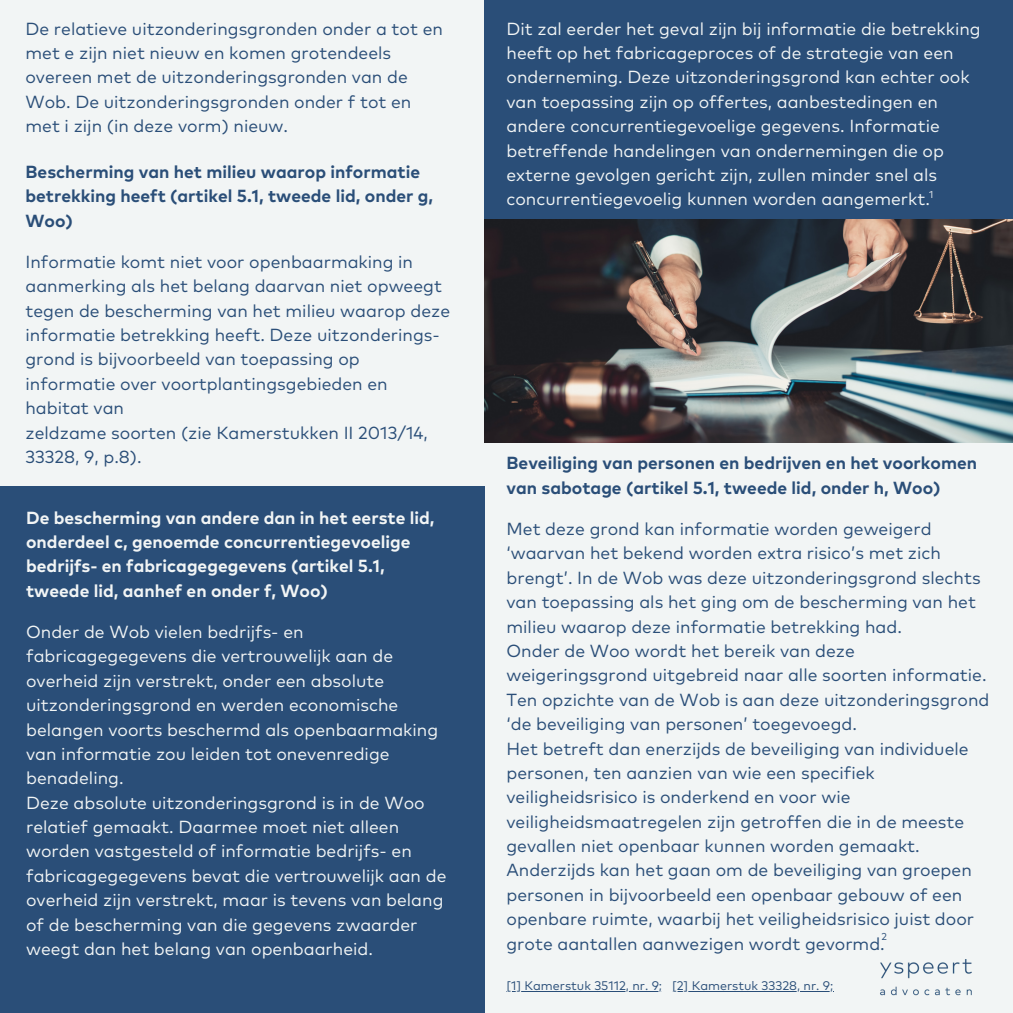
<style>
.page{position:relative;width:1013px;height:1013px;background:#fff}
.page>*{position:absolute;margin:0;border:0;box-sizing:border-box;transform-origin:0 0}
.t1{font:17.5px/24.4px "Mark W1 G";color:#2a4e78}
.t2{font:17.5px/24.4px "Mark W1 G";color:#f2f5f5}
.t3{font:700 17.5px/24.4px "Mark W1 G";color:#2a4e78}
.t4{font:700 17.5px/24.4px "Mark W1 G";color:#f2f5f5}
.t5{font:12.5px "Mark W1 G";color:#2a4e78}
.t6{font:10px "Mark W1 G";color:#f2f5f5}
.t7{font:10px "Mark W1 G";color:#2a4e78}
</style>
<div class="page">
<div style="left:0;top:485px;width:492px;height:527px;background:#2a4e78"></div>
<div style="left:485px;top:396px;width:527px;height:616px;background:#f2f5f5"></div>
<img style="left:880px;top:959px;width:92px;height:37px">
<div style="left:0;top:0;width:492px;height:152px;background:#f2f5f5"></div>
<div style="left:0;top:136px;width:492px;height:349px;background:#f2f5f5"></div>
<div style="left:485px;top:0;width:527px;height:228px;background:#2a4e78"></div>
<img style="left:485px;top:220px;width:527px;height:223px">
<hr style="left:506px;top:990px;width:156px;height:1px;background:#2a4e78">
<hr style="left:672px;top:990px;width:161px;height:1px;background:#2a4e78">
<p class="t1" style="left:25px;top:16px;width:419px">De relatieve uitzonderingsgronden onder a tot en met e zijn niet nieuw en komen grotendeels overeen met de uitzonderingsgronden van de Wob. De uitzonderingsgronden onder f tot en met i zijn (in deze vorm) nieuw.</p>
<p class="t3" style="left:25px;top:159px;width:409px">Bescherming van het milieu waarop informatie betrekking heeft (artikel 5.1, tweede lid, onder g,<br>Woo)</p>
<p class="t1" style="left:25px;top:249px;width:426px">Informatie komt niet voor openbaarmaking in aanmerking als het belang daarvan niet opweegt tegen de bescherming van het milieu waarop deze informatie betrekking heeft. Deze uitzonderings&shy;grond is bijvoorbeeld van toepassing op informatie over voortplantingsgebieden en habitat van</p>
<p class="t1" style="left:25px;top:420px;width:404px">zeldzame soorten (zie Kamerstukken II 2013/14,<br>33328, 9, p.8).</p>
<p class="t4" style="left:26px;top:504px;width:410px">De bescherming van andere dan in het eerste lid, onderdeel c, genoemde concurrentiegevoelige bedrijfs- en fabricagegegevens (artikel 5.1, tweede lid, aanhef en onder f, Woo)</p>
<p class="t2" style="left:26px;top:619px;width:413px">Onder de Wob vielen bedrijfs- en fabricagegegevens die vertrouwelijk aan de overheid zijn verstrekt, onder een absolute uitzonderingsgrond en werden economische belangen voorts beschermd als openbaarmaking van informatie zou leiden tot onevenredige benadeling.</p>
<p class="t2" style="left:26px;top:789px;width:422px">Deze absolute uitzonderingsgrond is in de Woo relatief gemaakt. Daarmee moet niet alleen worden vastgesteld of informatie bedrijfs- en fabricagegegevens bevat die vertrouwelijk aan de overheid zijn verstrekt, maar is tevens van belang of de bescherming van die gegevens zwaarder weegt dan het belang van openbaarheid.</p>
<p class="t2" style="left:506px;top:16px;width:475px">Dit zal eerder het geval zijn bij informatie die betrekking heeft op het fabricageproces of de strategie van een onderneming. Deze uitzonderingsgrond kan echter ook van toepassing zijn op offertes, aanbestedingen en andere concurrentiegevoelige gegevens. Informatie betreffende handelingen van ondernemingen die op externe gevolgen gericht zijn, zullen minder snel als concurrentiegevoelig kunnen worden aangemerkt.</p>
<p class="t6" style="left:929px;top:187px;width:6px">1</p>
<p class="t3" style="left:506px;top:450px;width:472px">Beveiliging van personen en bedrijven en het voorkomen van sabotage (artikel 5.1, tweede lid, onder h, Woo)</p>
<p class="t1" style="left:506px;top:516px;width:475px">Met deze grond kan informatie worden geweigerd ‘waarvan het bekend worden extra risico’s met zich brengt’. In de Wob was deze uitzonderingsgrond slechts van toepassing als het ging om de bescherming van het milieu waarop deze informatie betrekking had.</p>
<p class="t1" style="left:506px;top:638px;width:484px">Onder de Woo wordt het bereik van deze weigeringsgrond uitgebreid naar alle soorten informatie.<br>Ten opzichte van de Wob is aan deze uitzonderingsgrond ‘de beveiliging van personen’ toegevoegd.</p>
<p class="t1" style="left:506px;top:735px;width:469px">Het betreft dan enerzijds de beveiliging van individuele personen, ten aanzien van wie een specifiek veiligheidsrisico is onderkend en voor wie veiligheidsmaatregelen zijn getroffen die in de meeste gevallen niet openbaar kunnen worden gemaakt.<br>Anderzijds kan het gaan om de beveiliging van groepen personen in bijvoorbeeld een openbaar gebouw of een openbare ruimte, waarbij het veiligheidsrisico juist door grote aantallen aanwezigen wordt gevormd.</p>
<p class="t5" style="left:506px;top:977px;width:328px">[1] Kamerstuk 35112, nr. 9; [2] Kamerstuk 33328, nr. 9;</p>
<p class="t7" style="left:881px;top:929px;width:7px">2</p>
</div>
